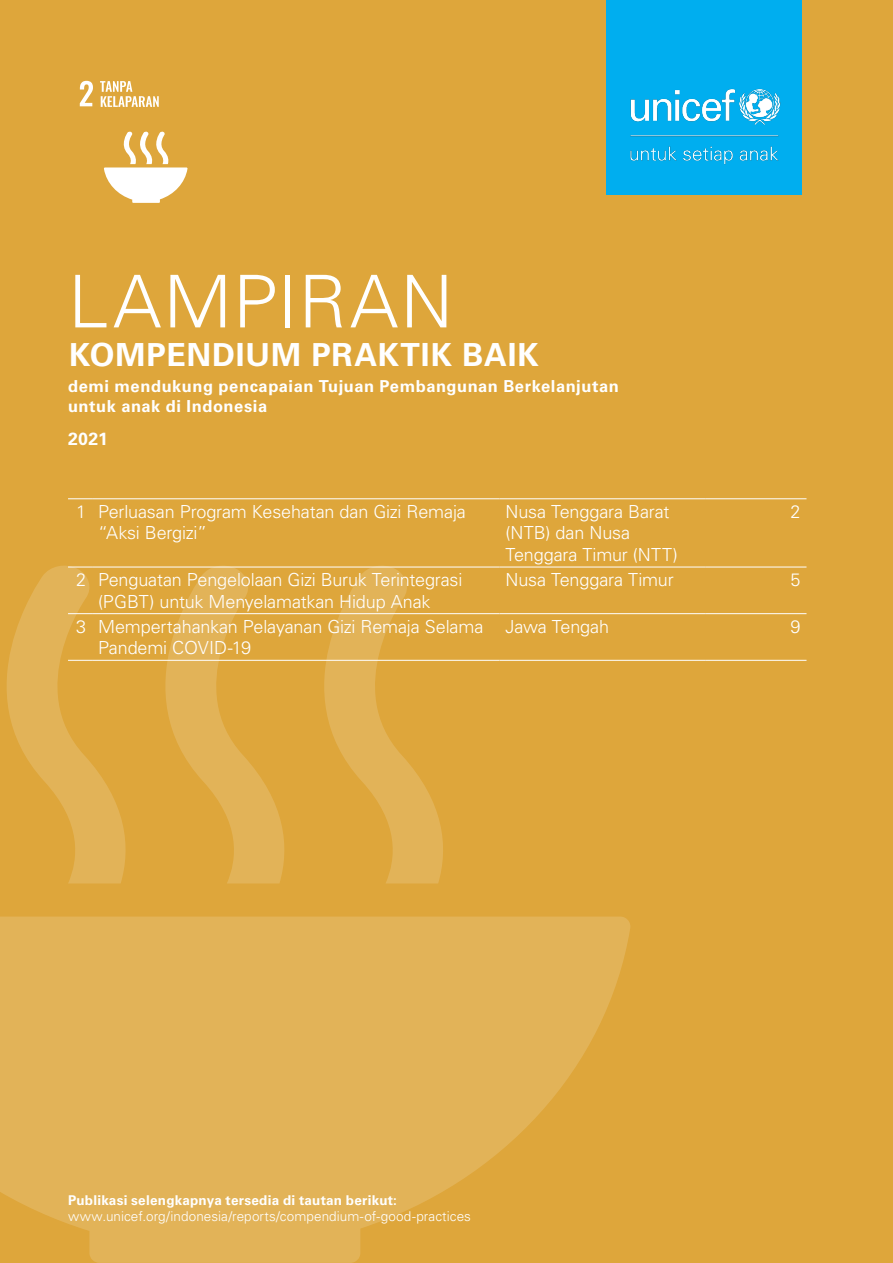
<style>
.page{position:relative;width:893px;height:1263px;background:#dea63b}
.page>*{position:absolute;margin:0;border:0;box-sizing:border-box;transform-origin:0 0}
.t1{font:300 72.75px "Univers LT Std";letter-spacing:.025em;color:#fff}
.t2{font:700 31.8px "Univers LT Std";letter-spacing:.025em;color:#fff}
.body_copy{font:300 18px/21.6px "Univers LT Std";letter-spacing:-.01em;color:#fff}
.t3{font:700 17.55px "Univers LT Std";color:#fff}
.t4{font:700 16.5px/20.2px "Univers LT Std";letter-spacing:.03em;color:#fff}
.t5{font:300 13.5px "Univers LT Std";letter-spacing:.005em;color:#fff}
.t6{font:700 13.5px "Univers LT Std";letter-spacing:.02em;color:#fff}
</style>
<div class="page">
<svg style="left:68px;top:498px;width:24px;height:1px"></svg>
<hr style="left:92px;top:498px;width:407px;height:1px;background:#fff">
<hr style="left:499px;top:498px;width:207px;height:1px;background:#fff">
<hr style="left:706px;top:498px;width:100px;height:1px;background:#fff">
<hr style="left:92px;top:567px;width:407px;height:1px;background:#fff">
<hr style="left:499px;top:567px;width:207px;height:1px;background:#fff">
<hr style="left:706px;top:567px;width:100px;height:1px;background:#fff">
<hr style="left:92px;top:613px;width:407px;height:1px;background:#fff">
<hr style="left:499px;top:613px;width:207px;height:1px;background:#fff">
<hr style="left:706px;top:613px;width:100px;height:1px;background:#fff">
<hr style="left:92px;top:660px;width:407px;height:1px;background:#fff">
<hr style="left:499px;top:660px;width:207px;height:1px;background:#fff">
<hr style="left:706px;top:660px;width:100px;height:1px;background:#fff">
<svg style="left:0;top:916px;width:630px;height:347px;fill:#e2b358"></svg>
<svg style="left:290px;top:566px;width:159px;height:317px"></svg>
<svg style="left:131px;top:566px;width:159px;height:317px"></svg>
<svg style="left:7px;top:566px;width:124px;height:317px"></svg>
<svg style="left:100px;top:81px;width:59px;height:26px"></svg>
<svg style="left:80px;top:81px;width:13px;height:25px"></svg>
<svg style="left:104px;top:131px;width:83px;height:72px"></svg>
<div style="left:606px;top:0;width:195px;height:195px;background:#00aeef"></div>
<img style="left:630px;top:89px;width:151px;height:76px">
<h1 class="t1" style="left:68px;top:258px;width:386px">LAMPIRAN</h1>
<h2 class="t2" style="left:69px;top:336px;width:471px">KOMPENDIUM PRAKTIK BAIK</h2>
<p class="t4" style="left:68px;top:376px;width:552px">demi mendukung pencapaian Tujuan Pembangunan Berkelanjutan untuk anak di Indonesia</p>
<p class="t3" style="left:68px;top:429px;width:42px">2021</p>
<p class="body_copy" style="left:76px;top:501px;width:12px">1</p>
<p class="body_copy" style="left:98px;top:501px;width:369px">Perluasan Program Kesehatan dan Gizi Remaja “Aksi Bergizi”</p>
<p class="body_copy" style="left:505px;top:501px;width:174px">Nusa Tenggara Barat (NTB) dan Nusa<br>Tenggara Timur (NTT)</p>
<p class="body_copy" style="left:790px;top:501px;width:12px">2</p>
<p class="body_copy" style="left:76px;top:569px;width:12px">2</p>
<p class="body_copy" style="left:98px;top:569px;width:366px">Penguatan Pengelolaan Gizi Buruk Terintegrasi (PGBT) untuk Menyelamatkan Hidup Anak</p>
<p class="body_copy" style="left:505px;top:569px;width:170px">Nusa Tenggara Timur</p>
<p class="body_copy" style="left:790px;top:569px;width:12px">5</p>
<p class="body_copy" style="left:76px;top:615px;width:12px">3</p>
<p class="body_copy" style="left:98px;top:615px;width:387px">Mempertahankan Pelayanan Gizi Remaja Selama<br>Pandemi COVID-19</p>
<p class="body_copy" style="left:505px;top:615px;width:105px">Jawa Tengah</p>
<p class="body_copy" style="left:790px;top:615px;width:12px">9</p>
<p class="t6" style="left:68px;top:1192px;width:330px">Publikasi selengkapnya tersedia di tautan berikut:</p>
<p class="t5" style="left:68px;top:1208px;width:404px">www.unicef.org/indonesia/reports/compendium-of-good-practices</p>
</div>
